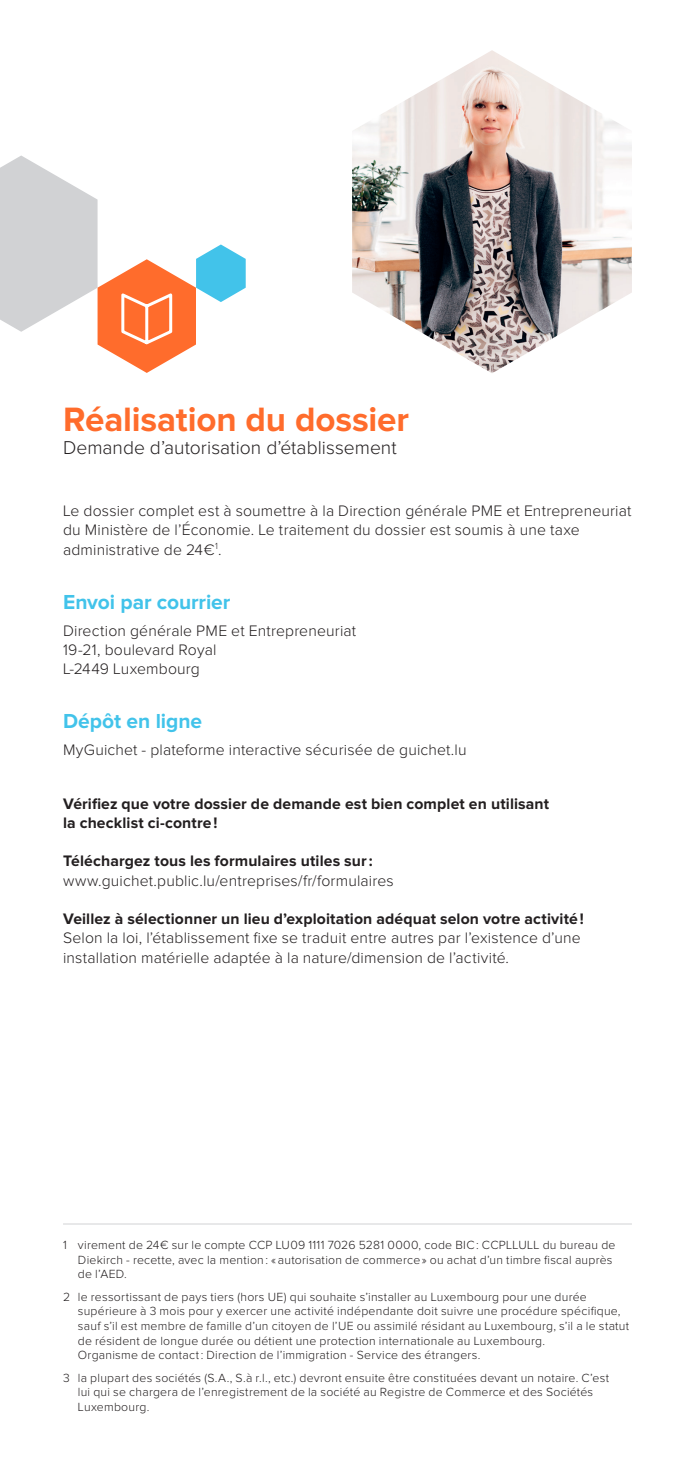
<style>
.page{position:relative;width:695px;height:1474px;background:#fff}
.page>*{position:absolute;margin:0;border:0;box-sizing:border-box;transform-origin:0 0}
.t1{font:700 35px "Proxima Nova";letter-spacing:-.005em;color:#ff6c2c}
.t2{font:700 21px "Proxima Nova";letter-spacing:-.005em;color:#42c3ea}
.t3{font:300 19.25px "Proxima Nova";color:#231f20}
.t4{font:300 15.75px/19.2px "Proxima Nova";letter-spacing:.01em;color:#231f20}
.t5{font:700 15.75px/19.2px "Proxima Nova";letter-spacing:.01em;color:#231f20}
.t6{font:300 12.25px/14.7px "Proxima Nova";letter-spacing:.02em;color:#231f20}
</style>
<div class="page">
<hr style="left:63px;top:1223px;width:568px;height:1px;background:#d1d2d4">
<img style="left:352px;top:50px;width:279px;height:323px">
<svg style="left:0;top:155px;width:246px;height:218px"></svg>
<h1 class="t1" style="left:63px;top:403px;width:347px">Réalisation du dossier</h1>
<h3 class="t3" style="left:63px;top:439px;width:335px">Demande d’autorisation d’établissement</h3>
<p class="t4" style="left:63px;top:502px;width:569px">Le dossier complet est à soumettre à la Direction générale PME et Entrepreneuriat du Ministère de l’Économie. Le traitement du dossier est soumis à une taxe administrative de 24€<sup>1</sup>.</p>
<h2 class="t2" style="left:63px;top:592px;width:169px">Envoi par courrier</h2>
<p class="t4" style="left:63px;top:621px;width:294px">Direction générale PME et Entrepreneuriat<br>19-21, boulevard Royal<br>L-2449 Luxembourg</p>
<h2 class="t2" style="left:63px;top:711px;width:140px">Dépôt en ligne</h2>
<p class="t4" style="left:63px;top:741px;width:405px">MyGuichet - plateforme interactive sécurisée de guichet.lu</p>
<p class="t5" style="left:63px;top:794px;width:487px">Vérifiez que votre dossier de demande est bien complet en utilisant la checklist ci-contre!</p>
<p class="t5" style="left:63px;top:852px;width:311px">Téléchargez tous les formulaires utiles sur:</p>
<p class="t4" style="left:63px;top:871px;width:332px">www.guichet.public.lu/entreprises/fr/formulaires</p>
<p class="t5" style="left:63px;top:909px;width:522px">Veillez à sélectionner un lieu d’exploitation adéquat selon votre activité!</p>
<p class="t4" style="left:63px;top:929px;width:519px">Selon la loi, l’établissement fixe se traduit entre autres par l’existence d’une installation matérielle adaptée à la nature/dimension de l’activité.</p>
<p class="t6" style="left:78px;top:1238px;width:539px;text-indent:-15px">1 virement de 24€ sur le compte CCP LU09 1111 7026 5281 0000, code BIC: CCPLLULL du bureau de<br>Diekirch - recette, avec la mention: «autorisation de commerce» ou achat d’un timbre fiscal auprès de l’AED.</p>
<p class="t6" style="left:78px;top:1289px;width:552px;text-indent:-15px">2 le ressortissant de pays tiers (hors UE) qui souhaite s’installer au Luxembourg pour une durée supérieure à 3 mois pour y exercer une activité indépendante doit suivre une procédure spécifique, sauf s’il est membre de famille d’un citoyen de l’UE ou assimilé résidant au Luxembourg, s’il a le statut de résident de longue durée ou détient une protection internationale au Luxembourg.<br>Organisme de contact: Direction de l’immigration - Service des étrangers.</p>
<p class="t6" style="left:78px;top:1370px;width:532px;text-indent:-15px">3 la plupart des sociétés (S.A., S.à r.l., etc.) devront ensuite être constituées devant un notaire. C’est lui qui se chargera de l’enregistrement de la société au Registre de Commerce et des Sociétés<br>Luxembourg.</p>
</div>
